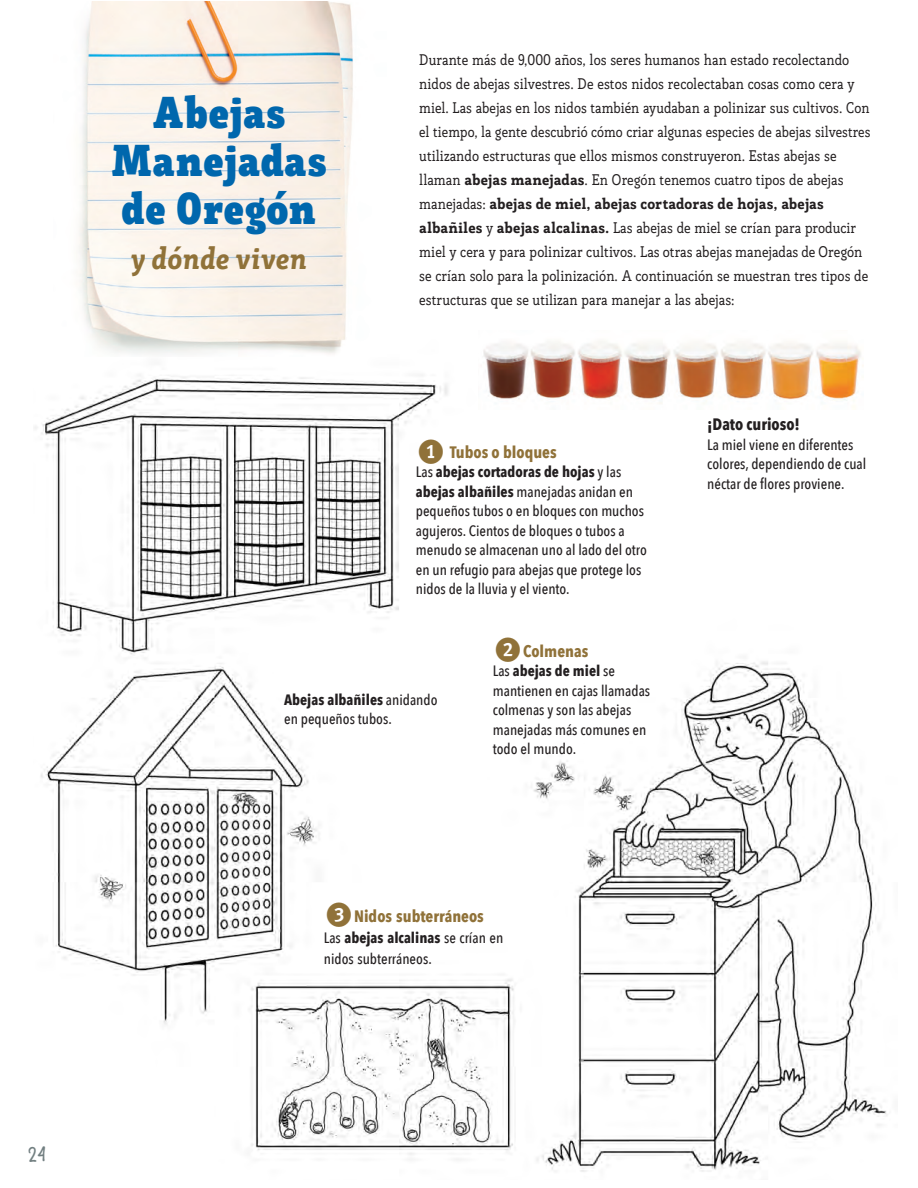
<style>
.page{position:relative;width:918px;height:1188px;background:#fff}
.page>*{position:absolute;margin:0;border:0;box-sizing:border-box;transform-origin:0 0}
.t1{font:900 43.5px/48px "Rogliano Pro Cd";color:#0067ad;text-align:center}
.t2{font:italic 800 30px "Rogliano Pro Sm Cd";color:#907239}
.t3{font:24px "Meizda";color:#727f81}
.t4{font:700 16.5px "Avenir Next Condensed";color:#907239}
.t5{font:700 16.5px "Avenir Next Condensed";color:#231f20}
.t6{font:15px/24px "Rogliano Pro Sm Cd";color:#231f20}
.t7{font:500 15px/19.5px "Avenir Next Condensed";color:#231f20}
.s1{font-weight:800}
.s2{font-family:"Dingbests";font-weight:400;font-size:36px}
.s3{font-weight:700}
</style>
<div class="page">
<img style="left:34px;top:375px;width:854px;height:797px">
<img style="left:479px;top:341px;width:385px;height:68px">
<img style="left:79px;top:1px;width:274px;height:353px">
<h1 class="t1" style="left:111px;top:93px;width:217px">Abejas<br>Manejadas de Oregón</h1>
<h2 class="t2" style="left:131px;top:241px;width:178px">y dónde viven</h2>
<p class="t6" style="left:419px;top:49px;width:453px">Durante más de 9,000 años, los seres humanos han estado recolectando nidos de abejas silvestres. De estos nidos recolectaban cosas como cera y miel. Las abejas en los nidos también ayudaban a polinizar sus cultivos. Con el tiempo, la gente descubrió cómo criar algunas especies de abejas silvestres utilizando estructuras que ellos mismos construyeron. Estas abejas se llaman <span class="s1">abejas manejadas</span>. En Oregón tenemos cuatro tipos de abejas manejadas: <span class="s1">abejas de miel, abejas cortadoras de hojas, abejas albañiles</span> y <span class="s1">abejas alcalinas.</span> Las abejas de miel se crían para producir miel y cera y para polinizar cultivos. Las otras abejas manejadas de Oregón se crían solo para la polinización. A continuación se muestran tres tipos de estructuras que se utilizan para manejar a las abejas:</p>
<p class="t4" style="left:416px;top:441px;width:142px"><span class="s2">1</span> Tubos o bloques</p>
<p class="t7" style="left:416px;top:463px;width:232px">Las <span class="s3">abejas cortadoras de hojas</span> y las <span class="s3">abejas albañiles</span> manejadas anidan en pequeños tubos o en bloques con muchos agujeros. Cientos de bloques o tubos a menudo se almacenan uno al lado del otro en un refugio para abejas que protege los nidos de la lluvia y el viento.</p>
<p class="t5" style="left:707px;top:414px;width:94px">¡Dato curioso!</p>
<p class="t7" style="left:707px;top:435px;width:161px">La miel viene en diferentes colores, dependiendo de cual néctar de flores proviene.</p>
<p class="t7" style="left:284px;top:690px;width:155px"><span class="s3">Abejas albañiles</span> anidando en pequeños tubos.</p>
<p class="t4" style="left:493px;top:640px;width:97px"><span class="s2">2</span>Colmenas</p>
<p class="t7" style="left:493px;top:662px;width:159px">Las <span class="s3">abejas de miel</span> se mantienen en cajas llamadas colmenas y son las abejas manejadas más comunes en todo el mundo.</p>
<p class="t4" style="left:324px;top:905px;width:162px"><span class="s2">3</span>Nidos subterráneos</p>
<p class="t7" style="left:324px;top:927px;width:181px;line-height:21px">Las <span class="s3">abejas alcalinas</span> se crían en nidos subterráneos.</p>
<h3 class="t3" style="left:28px;top:1141px;width:19px">24</h3>
</div>
